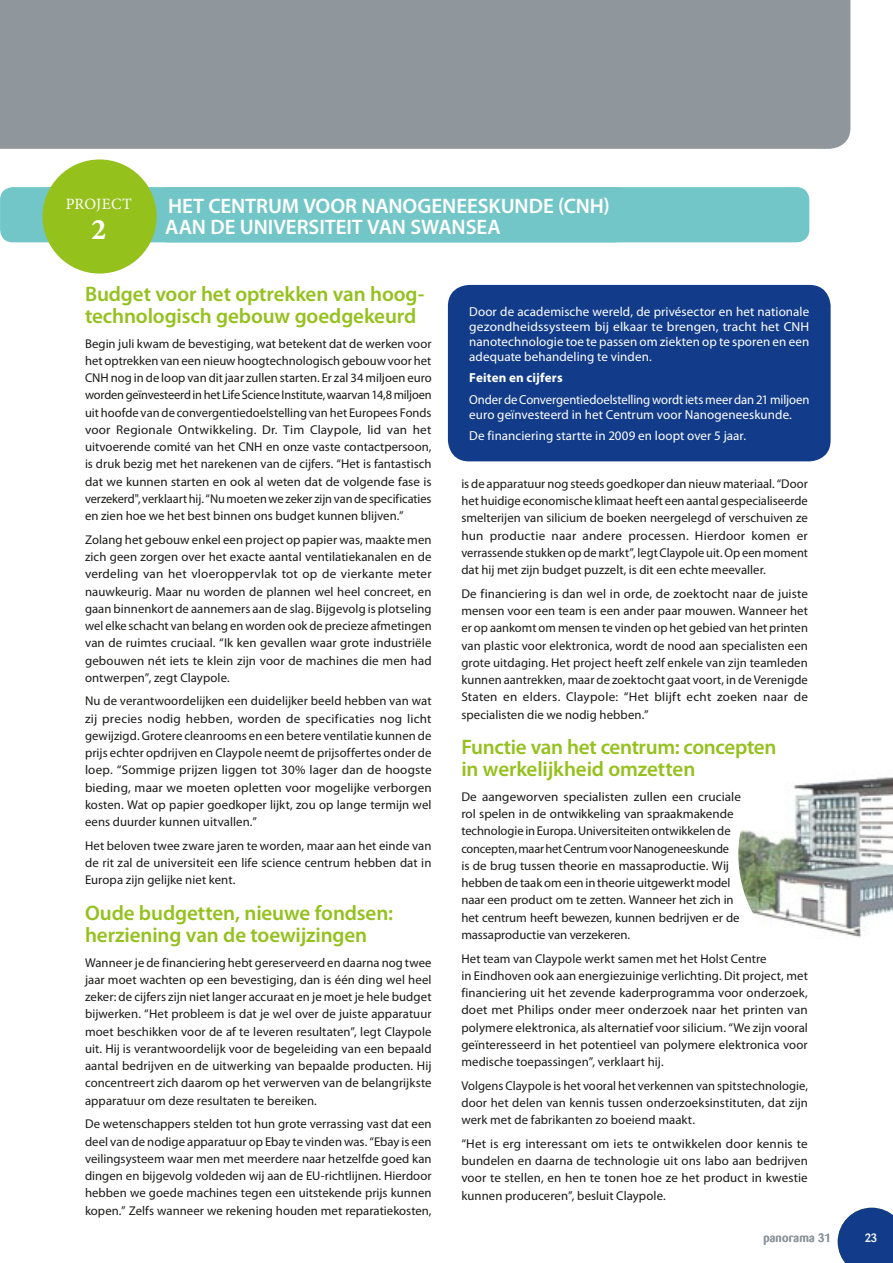
<style>
.page{position:relative;width:893px;height:1263px;background:#fff}
.page>*{position:absolute;margin:0;border:0;box-sizing:border-box;transform-origin:0 0}
.t1{font:30px "Minion Pro Bold Capt";color:#fff}
.t2{font:600 21px/22.5px "Myriad Pro";letter-spacing:-.005em;color:#94c11c}
.t3{font:600 21px "Myriad Pro";letter-spacing:-.005em;color:#fff}
.t4{font:15.75px "Minion Pro";color:#fff}
.t5{font:13.05px/15px "Myriad Pro";letter-spacing:.005em;color:#fff;text-align:justify}
.t6{font:700 13.05px "Myriad Pro";letter-spacing:.015em;color:#fff}
.t7{font:12.75px/17.2px "Myriad Pro";letter-spacing:.005em;color:#1a1a18;text-align:justify}
.t8{font:500 12px "Barmeno";letter-spacing:.02em;color:#8f979c}
.t9{font:500 12px "Barmeno";color:#fff}
</style>
<div class="page">
<div style="left:0;top:0;width:850px;height:149px;background:#8f979c"></div>
<svg style="left:838px;top:1208px;width:55px;height:55px;background:#2a5094"></svg>
<div style="left:0;top:187px;width:628px;height:55px;background:#73c6c7;border-radius:13px"></div>
<div style="left:155px;top:187px;width:654px;height:55px;background:#73c6c7;border-radius:13px"></div>
<div style="left:43px;top:159px;width:114px;height:115px;background:#94c11c;border-radius:50%"></div>
<div style="left:448px;top:285px;width:383px;height:176px;background:#123c89;border-radius:21px"></div>
<img style="left:738px;top:777px;width:155px;height:161px">
<p class="t4" style="left:66px;top:193px;width:20px">PROJECT</p>
<h1 class="t1" style="left:91px;top:212px;width:17px">2</h1>
<h2 class="t3" style="left:168px;top:194px;width:301px">Het Centrum voor Nanogeneesku</h2>
<h2 class="t3" style="left:515px;top:194px;width:97px">nde (CNH)</h2>
<h2 class="t3" style="left:165px;top:215px;width:313px">aan de Universiteit van Swansea</h2>
<h2 class="t2" style="left:85px;top:283px;width:341px">Budget voor het optrekken van hoog&shy;technologisch gebouw goedgekeurd</h2>
<p class="t7" style="left:85px;top:335px;width:348px">Begin juli kwam de bevestiging, wat betekent dat de werken voor het optrekken van een nieuw hoogtechnologisch gebouw voor het CNH nog in de loop van dit jaar zullen starten. Er zal 34 miljoen euro worden geïnvesteerd in het Life Science Institute, waarvan 14,8 miljoen uit hoofde van de convergentiedoelstelling van het Europees Fonds voor Regionale Ontwikkeling. Dr. Tim Claypole, lid van het uitvoerende comité van het CNH en onze vaste contactpersoon, is druk bezig met het narekenen van de cijfers. “Het is fantastisch dat we kunnen starten en ook al weten dat de volgende fase is verzekerd", verklaart hij. “Nu moeten we zeker zijn van de specificaties en zien hoe we het best binnen ons budget kunnen blijven.”</p>
<p class="t7" style="left:85px;top:531px;width:348px">Zolang het gebouw enkel een project op papier was, maakte men zich geen zorgen over het exacte aantal ventilatiekanalen en de verdeling van het vloeroppervlak tot op de vierkante meter nauwkeurig. Maar nu worden de plannen wel heel concreet, en gaan binnenkort de aannemers aan de slag. Bijgevolg is plotseling wel elke schacht van belang en worden ook de precieze afmetingen van de ruimtes cruciaal. “Ik ken gevallen waar grote industriële gebouwen nét iets te klein zijn voor de machines die men had ontwerpen”, zegt Claypole.</p>
<p class="t7" style="left:85px;top:693px;width:348px">Nu de verantwoordelijken een duidelijker beeld hebben van wat zij precies nodig hebben, worden de specificaties nog licht gewijzigd. Grotere cleanrooms en een betere ventilatie kunnen de prijs echter opdrijven en Claypole neemt de prijsoffertes onder de loep. “Sommige prijzen liggen tot 30% lager dan de hoogste bieding, maar we moeten opletten voor mogelijke verborgen kosten. Wat op papier goedkoper lijkt, zou op lange termijn wel eens duurder kunnen uitvallen.”</p>
<p class="t7" style="left:85px;top:837px;width:348px">Het beloven twee zware jaren te worden, maar aan het einde van de rit zal de universiteit een life science centrum hebben dat in Europa zijn gelijke niet kent.</p>
<h2 class="t2" style="left:85px;top:902px;width:309px">Oude budgetten, nieuwe fondsen: herziening van de toewijzingen</h2>
<p class="t7" style="left:85px;top:954px;width:348px">Wanneer je de financiering hebt gereserveerd en daarna nog twee jaar moet wachten op een bevestiging, dan is één ding wel heel zeker: de cijfers zijn niet langer accuraat en je moet je hele budget bijwerken. “Het probleem is dat je wel over de juiste apparatuur moet beschikken voor de af te leveren resultaten”, legt Claypole uit. Hij is verantwoordelijk voor de begeleiding van een bepaald aantal bedrijven en de uitwerking van bepaalde producten. Hij concentreert zich daarom op het verwerven van de belangrijkste apparatuur om deze resultaten te bereiken.</p>
<p class="t7" style="left:85px;top:1115px;width:348px">De wetenschappers stelden tot hun grote verrassing vast dat een deel van de nodige apparatuur op Ebay te vinden was. “Ebay is een veilingsysteem waar men met meerdere naar hetzelfde goed kan dingen en bijgevolg voldeden wij aan de EU-richtlijnen. Hierdoor hebben we goede machines tegen een uitstekende prijs kunnen kopen.” Zelfs wanneer we rekening houden met reparatiekosten,</p>
<p class="t5" style="left:469px;top:304px;width:342px">Door de academische wereld, de privésector en het nationale gezondheidssysteem bij elkaar te brengen, tracht het CNH nanotechnologie toe te passen om ziekten op te sporen en een adequate behandeling te vinden.</p>
<p class="t6" style="left:469px;top:371px;width:95px">Feiten en cijfers</p>
<p class="t5" style="left:469px;top:392px;width:342px">Onder de Convergentiedoelstelling wordt iets meer dan 21 miljoen euro geïnvesteerd in het Centrum voor Nanogeneeskunde.</p>
<p class="t5" style="left:469px;top:428px;width:278px">De financiering startte in 2009 en loopt over 5 jaar.</p>
<p class="t7" style="left:461px;top:475px;width:348px">is de apparatuur nog steeds goedkoper dan nieuw materiaal. “Door het huidige economische klimaat heeft een aantal gespecialiseerde smelterijen van silicium de boeken neergelegd of verschuiven ze hun productie naar andere processen. Hierdoor komen er verrassende stukken op de markt”, legt Claypole uit. Op een moment dat hij met zijn budget puzzelt, is dit een echte meevaller.</p>
<p class="t7" style="left:461px;top:585px;width:348px">De financiering is dan wel in orde, de zoektocht naar de juiste mensen voor een team is een ander paar mouwen. Wanneer het er op aankomt om mensen te vinden op het gebied van het printen van plastic voor elektronica, wordt de nood aan specialisten een grote uitdaging. Het project heeft zelf enkele van zijn teamleden kunnen aantrekken, maar de zoektocht gaat voort, in de Verenigde Staten en elders. Claypole: “Het blijft echt zoeken naar de specialisten die we nodig hebben.”</p>
<h2 class="t2" style="left:461px;top:736px;width:317px">Functie van het centrum: concepten in werkelijkheid omzetten</h2>
<p class="t7" style="left:461px;top:788px;width:281px;text-align:left">De aangeworven specialisten zullen een cruciale rol spelen in de ontwikkeling van spraakmakende technologie in Europa. Universiteiten ontwikkelen de concepten, maar het Centrum voor Nanogeneeskunde<br>is de brug tussen theorie en massaproductie. Wij hebben de taak om een in theorie uitgewerkt model naar een product om te zetten. Wanneer het zich in het centrum heeft bewezen, kunnen bedrijven er de massaproductie van verzekeren.</p>
<p class="t7" style="left:461px;top:950px;width:348px;text-align:left">Het team van Claypole werkt samen met het Holst Centre<br>in Eindhoven ook aan energiezuinige verlichting. Dit project, met financiering uit het zevende kaderprogramma voor onderzoek, doet met Philips onder meer onderzoek naar het printen van polymere elektronica, als alternatief voor silicium. “We zijn vooral geïnteresseerd in het potentieel van polymere elektronica voor medische toepassingen”, verklaart hij.</p>
<p class="t7" style="left:461px;top:1077px;width:348px">Volgens Claypole is het vooral het verkennen van spitstechnologie, door het delen van kennis tussen onderzoeksinstituten, dat zijn werk met de fabrikanten zo boeiend maakt.</p>
<p class="t7" style="left:461px;top:1135px;width:348px">“Het is erg interessant om iets te ontwikkelen door kennis te bundelen en daarna de technologie uit ons labo aan bedrijven voor te stellen, en hen te tonen hoe ze het product in kwestie kunnen produceren”, besluit Claypole.</p>
<p class="t8" style="left:763px;top:1230px;width:69px">panorama 31</p>
<p class="t9" style="left:865px;top:1231px;width:14px">23</p>
</div>
